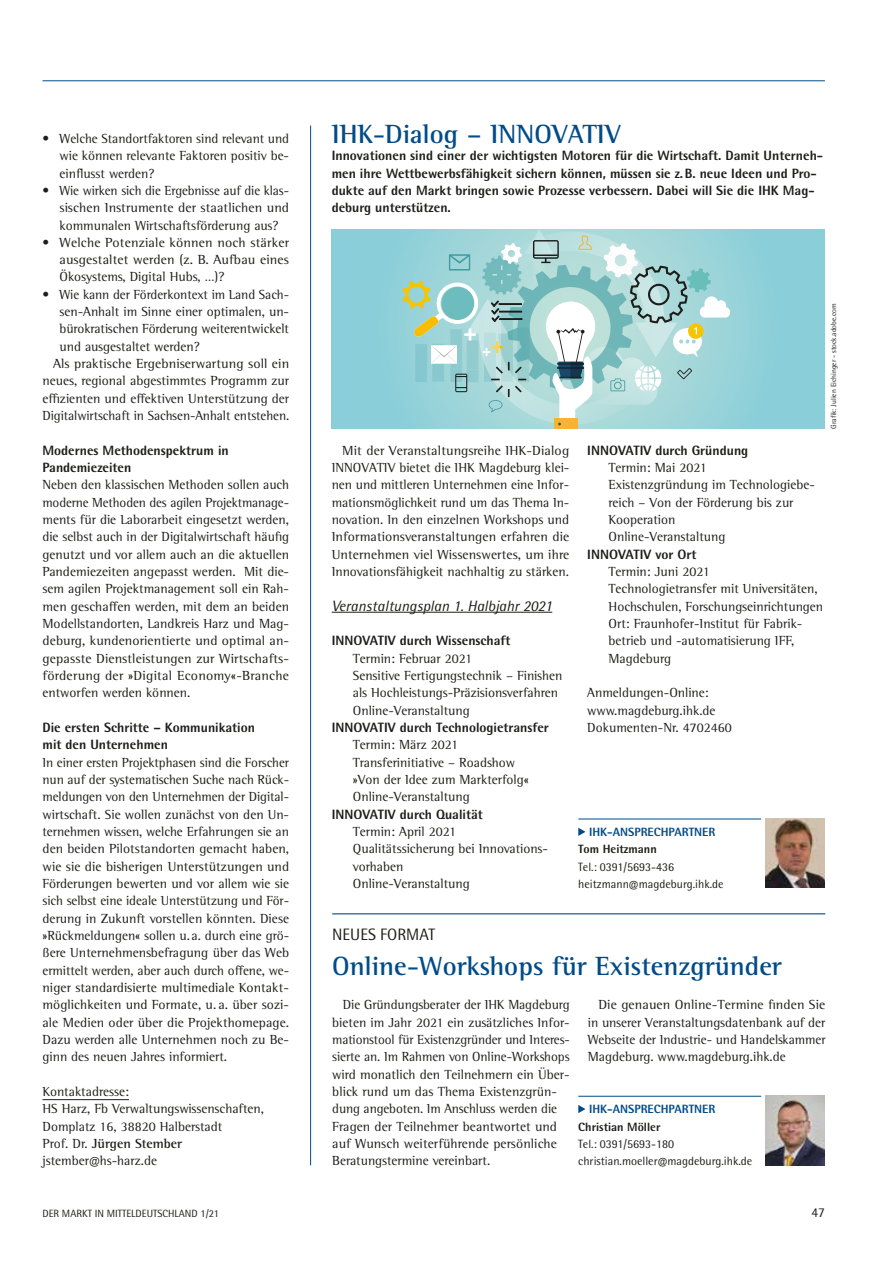
<style>
.page{position:relative;width:893px;height:1263px;background:#fff}
.page>*{position:absolute;margin:0;border:0;box-sizing:border-box;transform-origin:0 0}
.t1{font:700 27px "Rotis Semi Serif Pro";color:#004b88}
.t2{font:16.5px "Rotis Semi Sans Pro";color:#1d1d1b}
.t3{font:italic 15px "Rotis Semi Sans Pro";color:#1d1d1b}
.t4{font:13.5px/17.2px "Rotis Semi Serif Pro";color:#1d1d1b}
.t5{font:800 13.5px/17.2px "Rotis Semi Sans Pro";color:#1d1d1b}
.t6{font:13.5px "Rotis Semi Sans Pro";color:#1d1d1b}
.t7{font:12px/17.4px "Rotis Semi Sans Pro";color:#1d1d1b}
.t8{font:800 12px "Rotis Semi Sans Pro";color:#004b88}
.t9{font:800 12px "Rotis Semi Sans Pro";color:#1d1d1b}
.t10{font:10.5px "Rotis Semi Sans Pro";color:#1d1d1b}
.t11{font:7.5px "Rotis Semi Sans Pro";color:#1d1d1b}
.s1{font-weight:700}
</style>
<div class="page">
<hr style="left:332px;top:612px;width:220px;height:1px;background:#1d1d1b">
<hr style="left:43px;top:80px;width:782px;height:1px;background:#004b88">
<div style="left:332px;top:229px;width:493px;height:200px;background:#8aced9"></div>
<svg style="left:402px;top:229px;width:328px;height:200px"></svg>
<hr style="left:332px;top:913px;width:493px;height:1px;background:#004b88">
<hr style="left:43px;top:1099px;width:86px;height:1px;background:#1d1d1b">
<hr style="left:578px;top:819px;width:183px;height:1px;background:#004b88">
<svg style="left:578px;top:828px;width:7px;height:8px"></svg>
<img style="left:765px;top:819px;width:60px;height:69px">
<hr style="left:310px;top:126px;width:1px;height:1039px;background:#004b88">
<hr style="left:578px;top:1096px;width:183px;height:1px;background:#004b88">
<svg style="left:578px;top:1105px;width:7px;height:8px"></svg>
<img style="left:765px;top:1096px;width:60px;height:69px">
<p class="t4" style="left:60px;top:130px;width:231px;text-align:justify;text-indent:-17px">• Welche Standortfaktoren sind relevant und wie können relevante Faktoren positiv be&shy;einflusst werden?</p>
<p class="t4" style="left:60px;top:182px;width:231px;text-align:justify;text-indent:-17px">• Wie wirken sich die Ergebnisse auf die klas&shy;sischen Instrumente der staatlichen und kommunalen Wirtschaftsförderung aus?</p>
<p class="t4" style="left:60px;top:234px;width:231px;text-align:justify;text-indent:-17px">• Welche Potenziale können noch stärker ausgestaltet werden (z. B. Aufbau eines Ökosystems, Digital Hubs, …)?</p>
<p class="t4" style="left:43px;top:286px;width:248px">• Wie kann der Förderkontext im Land Sach-</p>
<p class="t4" style="left:60px;top:303px;width:231px">sen-Anhalt im Sinne einer optimalen, un-</p>
<p class="t4" style="left:60px;top:320px;width:231px">bürokratischen Förderung weiterentwickelt</p>
<p class="t4" style="left:60px;top:338px;width:142px">und ausgestaltet werden?</p>
<p class="t4" style="left:53px;top:355px;width:238px">Als praktische Ergebniserwartung soll ein</p>
<p class="t4" style="left:43px;top:372px;width:248px">neues, regional abgestimmtes Programm zur</p>
<p class="t4" style="left:43px;top:390px;width:248px">effizienten und effektiven Unterstützung der</p>
<p class="t4" style="left:43px;top:407px;width:248px">Digitalwirtschaft in Sachsen-Anhalt entstehen.</p>
<p class="t5" style="left:43px;top:441px;width:188px">Modernes Methodenspektrum in<br>Pandemiezeiten</p>
<p class="t4" style="left:43px;top:476px;width:248px;text-align:justify">Neben den klassischen Methoden sollen auch moderne Methoden des agilen Projektmanage&shy;ments für die Laborarbeit eingesetzt werden, die selbst auch in der Digitalwirtschaft häufig genutzt und vor allem auch an die aktuellen Pandemiezeiten angepasst werden. Mit die&shy;sem agilen Projektmanagement soll ein Rah&shy;men geschaffen werden, mit dem an beiden Modellstandorten, Landkreis Harz und Mag&shy;deburg, kundenorientierte und optimal an&shy;gepasste Dienstleistungen zur Wirtschafts&shy;förderung der »Digital Economy«-Branche entworfen werden können.</p>
<p class="t5" style="left:43px;top:718px;width:214px">Die ersten Schritte – Kommunikation mit den Unternehmen</p>
<p class="t4" style="left:43px;top:753px;width:248px;text-align:justify">In einer ersten Projektphasen sind die Forscher nun auf der systematischen Suche nach Rück&shy;meldungen von den Unternehmen der Digital&shy;wirtschaft. Sie wollen zunächst von den Un&shy;ternehmen wissen, welche Erfahrungen sie an den beiden Pilotstandorten gemacht haben, wie sie die bisherigen Unterstützungen und Förderungen bewerten und vor allem wie sie sich selbst eine ideale Unterstützung und För&shy;derung in Zukunft vorstellen könnten. Diese »Rückmeldungen« sollen u. a. durch eine grö&shy;ßere Unternehmensbefragung über das Web ermittelt werden, aber auch durch offene, we&shy;niger standardisierte multimediale Kontakt&shy;möglichkeiten und Formate, u. a. über sozi&shy;ale Medien oder über die Projekthomepage.<br>Dazu werden alle Unternehmen noch zu Be&shy;ginn des neuen Jahres informiert.</p>
<p class="t4" style="left:43px;top:1083px;width:223px">Kontaktadresse:<br>HS Harz, Fb Verwaltungswissenschaften,<br>Domplatz 16, 38820 Halberstadt<br>Prof. Dr. <span class="s1">Jürgen Stember </span>jstember@hs-harz.de</p>
<h1 class="t1" style="left:332px;top:117px;width:291px">IHK-Dialog – INNOVATIV</h1>
<p class="t5" style="left:332px;top:147px;width:493px">Innovationen sind einer der wichtigsten Motoren für die Wirtschaft. Damit Unterneh&shy;men ihre Wettbewerbsfähigkeit sichern können, müssen sie z.B. neue Ideen und Pro&shy;dukte auf den Markt bringen sowie Prozesse verbessern. Dabei will Sie die IHK Mag&shy;deburg unterstützen.</p>
<p class="t4" style="left:332px;top:441px;width:239px;text-align:justify;text-indent:11px">Mit der Veranstaltungsreihe IHK-Dialog INNOVATIV bietet die IHK Magdeburg klei&shy;nen und mittleren Unternehmen eine Infor&shy;mationsmöglichkeit rund um das Thema In&shy;novation. In den einzelnen Workshops und Informationsveranstaltungen erfahren die Unternehmen viel Wissenswertes, um ihre Innovationsfähigkeit nachhaltig zu stärken.</p>
<p class="t3" style="left:332px;top:596px;width:222px">Veranstaltungsplan 1. Halbjahr 2021</p>
<p class="t5" style="left:332px;top:632px;width:180px">INNOVATIV durch Wissenschaft</p>
<p class="t4" style="left:353px;top:649px;width:211px">Termin: Februar 2021<br>Sensitive Fertigungstechnik – Finishen als Hochleistungs-Präzisionsverfahren<br>Online-Veranstaltung</p>
<p class="t5" style="left:332px;top:718px;width:219px">INNOVATIV durch Technologietransfer</p>
<p class="t4" style="left:353px;top:736px;width:177px">Termin: März 2021<br>Transferinitiative – Roadshow »Von der Idee zum Markterfolg«<br>Online-Veranstaltung</p>
<p class="t5" style="left:332px;top:805px;width:153px">INNOVATIV durch Qualität</p>
<p class="t4" style="left:353px;top:823px;width:197px">Termin: April 2021<br>Qualitätssicherung bei Innovations&shy;vorhaben<br>Online-Veranstaltung</p>
<p class="t5" style="left:587px;top:441px;width:162px">INNOVATIV durch Gründung</p>
<p class="t4" style="left:609px;top:459px;width:208px">Termin: Mai 2021<br>Existenzgründung im Technologiebe&shy;reich – Von der Förderung bis zur<br>Kooperation<br>Online-Veranstaltung</p>
<p class="t5" style="left:587px;top:545px;width:111px">INNOVATIV vor Ort</p>
<p class="t4" style="left:609px;top:563px;width:216px">Termin: Juni 2021<br>Technologietransfer mit Universitäten,<br>Hochschulen, Forschungseinrichtungen<br>Ort: Fraunhofer-Institut für Fabrik&shy;betrieb und -automatisierung IFF,<br>Magdeburg</p>
<p class="t4" style="left:587px;top:684px;width:146px">Anmeldungen-Online: www.magdeburg.ihk.de<br>Dokumenten-Nr. 4702460</p>
<p class="t11" style="left:829px;top:429px;width:127px;rotate:-90deg">Grafik: Julien Eichinger - stock.adobe.com</p>
<p class="t8" style="left:589px;top:824px;width:128px">IHK-ANSPRECHPARTNER</p>
<p class="t9" style="left:578px;top:842px;width:80px">Tom Heitzmann</p>
<p class="t7" style="left:578px;top:858px;width:147px">Tel.: 0391/5693-436 heitzmann@magdeburg.ihk.de</p>
<p class="t2" style="left:332px;top:924px;width:105px">NEUES FORMAT</p>
<h1 class="t1" style="left:332px;top:949px;width:451px">Online-Workshops für Existenzgründer</h1>
<p class="t4" style="left:332px;top:996px;width:239px;text-indent:11px">Die Gründungsberater der IHK Magdeburg bieten im Jahr 2021 ein zusätzliches Infor&shy;mationstool für Existenzgründer und Interes&shy;sierte an. Im Rahmen von Online-Workshops wird monatlich den Teilnehmern ein Über&shy;blick rund um das Thema Existenzgrün&shy;dung angeboten. Im Anschluss werden die Fragen der Teilnehmer beantwortet und auf Wunsch weiterführende persönliche Beratungstermine vereinbart.</p>
<p class="t4" style="left:588px;top:996px;width:239px;text-align:justify;text-indent:11px">Die genauen Online-Termine finden Sie in unserer Veranstaltungsdatenbank auf der Webseite der Industrie- und Handelskammer Magdeburg. www.magdeburg.ihk.de</p>
<p class="t8" style="left:589px;top:1101px;width:128px">IHK-ANSPRECHPARTNER</p>
<p class="t9" style="left:578px;top:1119px;width:84px">Christian Möller</p>
<p class="t7" style="left:578px;top:1135px;width:175px">Tel.: 0391/5693-180 christian.moeller@magdeburg.ihk.de</p>
<p class="t10" style="left:43px;top:1207px;width:178px">DER MARKT IN MITTELDEUTSCHLAND 1/21</p>
<p class="t6" style="left:811px;top:1204px;width:15px">47</p>
</div>
